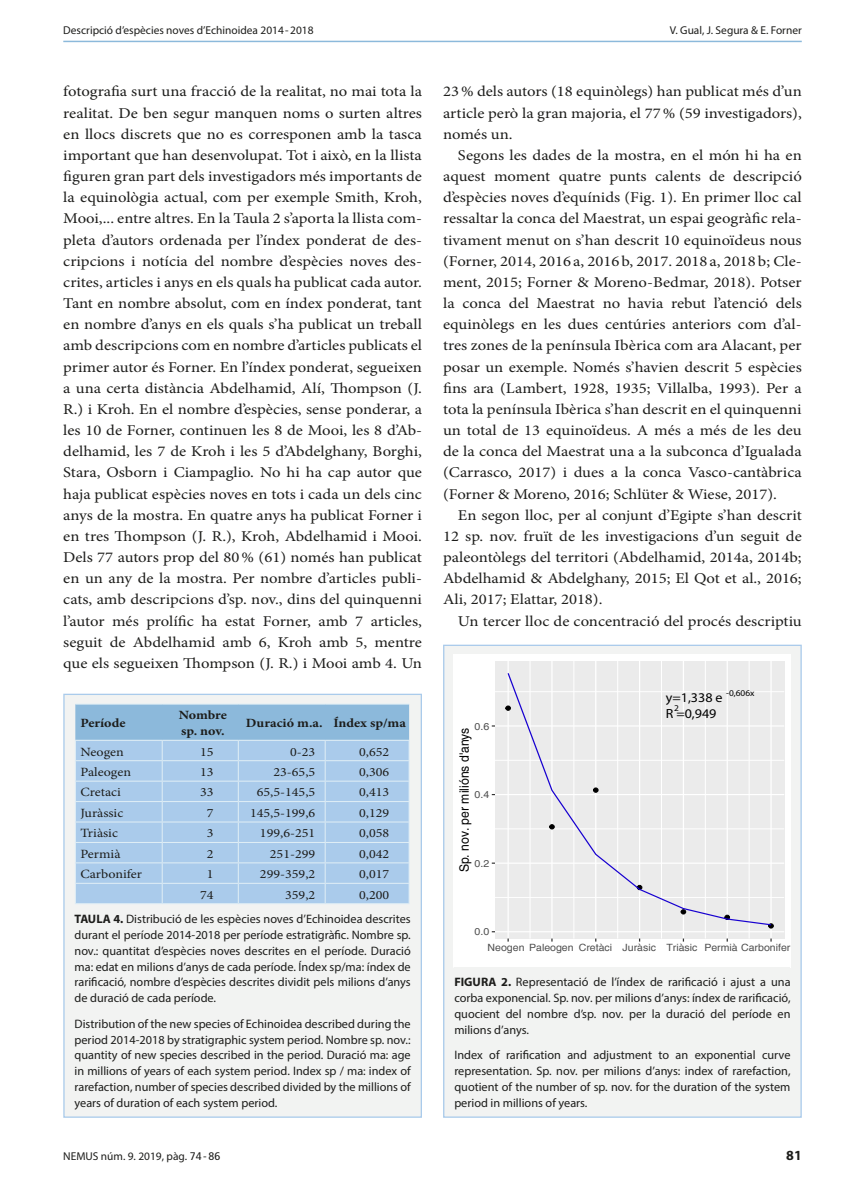
<style>
.page{position:relative;width:844px;height:1191px;background:#fff}
.page>*{position:absolute;margin:0;border:0;box-sizing:border-box;transform-origin:0 0}
.t1{font:15.05px/21.2px "Minion Pro";color:#1d1d1b;text-align:justify;scale:1.11 1}
.t2{font:700 14px "Myriad Pro";color:#1d1d1b}
.t3{font:13.3px/15.9px "Myriad Pro";color:#000;scale:1.06 1}
.t4{font:12.95px "Helvetica";color:#000;scale:.95 1}
.t5{font:12.6px "Minion Pro";color:#1d1d1b;scale:1.11 1}
.t6{font:700 12.6px/15.8px "Minion Pro";color:#1d1d1b;scale:1.11 1}
.t7{font:12.25px/15.8px "Myriad Pro";color:#1d1d1b;text-align:justify}
.t8{font:11.38px "Myriad Pro";color:#1d1d1b}
.t9{font:9.97px "Helvetica";color:#4d4d4d;scale:1.06 1}
.t10{font:8.92px "Myriad Pro";color:#000;scale:1.06 1}
.s1{font-weight:700}
.s2{font-family:"Frutiger LT Std";font-stretch:condensed;font-size:11.03px}
</style>
<div class="page">
<div style="left:64px;top:694px;width:357px;height:423px;background:#f2f3f2"></div>
<div style="left:63px;top:693px;width:359px;height:424px;border:1px solid #aacbeb"></div>
<hr style="left:75px;top:903px;width:87px;height:1px;background:#e1eff6">
<hr style="left:162px;top:903px;width:76px;height:1px;background:#e1eff6">
<hr style="left:238px;top:903px;width:87px;height:1px;background:#e1eff6">
<hr style="left:325px;top:903px;width:84px;height:1px;background:#e1eff6">
<svg style="left:75px;top:704px;width:334px;height:199px;background:#a7c9e8"></svg>
<hr style="left:75px;top:703px;width:87px;height:1px;background:#e1eff6">
<hr style="left:162px;top:703px;width:76px;height:1px;background:#e1eff6">
<hr style="left:238px;top:703px;width:87px;height:1px;background:#e1eff6">
<hr style="left:325px;top:703px;width:84px;height:1px;background:#e1eff6">
<hr style="left:75px;top:740px;width:87px;height:1px;background:#e1eff6">
<hr style="left:162px;top:740px;width:76px;height:1px;background:#e1eff6">
<hr style="left:238px;top:740px;width:87px;height:1px;background:#e1eff6">
<hr style="left:325px;top:740px;width:84px;height:1px;background:#e1eff6">
<div style="left:443px;top:645px;width:357px;height:472px;background:#f2f3f2"></div>
<svg style="left:453px;top:654px;width:337px;height:313px"></svg>
<div style="left:495px;top:660px;width:289px;height:278px;background:#ebebeb"></div>
<hr style="left:495px;top:897px;width:289px;height:1px;background:#fff">
<hr style="left:495px;top:828px;width:289px;height:1px;background:#fff">
<hr style="left:495px;top:760px;width:289px;height:1px;background:#fff">
<hr style="left:495px;top:691px;width:289px;height:1px;background:#fff">
<hr style="left:529px;top:660px;width:1px;height:278px;background:#fff">
<hr style="left:573px;top:660px;width:1px;height:278px;background:#fff">
<hr style="left:617px;top:660px;width:1px;height:278px;background:#fff">
<hr style="left:661px;top:660px;width:1px;height:278px;background:#fff">
<hr style="left:704px;top:660px;width:1px;height:278px;background:#fff">
<hr style="left:748px;top:660px;width:1px;height:278px;background:#fff">
<hr style="left:495px;top:931px;width:289px;height:1px;background:#fff">
<hr style="left:495px;top:862px;width:289px;height:1px;background:#fff">
<hr style="left:495px;top:794px;width:289px;height:1px;background:#fff">
<hr style="left:495px;top:725px;width:289px;height:1px;background:#fff">
<hr style="left:507px;top:660px;width:1px;height:278px;background:#fff">
<hr style="left:551px;top:660px;width:1px;height:278px;background:#fff">
<hr style="left:595px;top:660px;width:1px;height:278px;background:#fff">
<hr style="left:638px;top:660px;width:2px;height:278px;background:#fff">
<hr style="left:682px;top:660px;width:1px;height:278px;background:#fff">
<hr style="left:726px;top:660px;width:1px;height:278px;background:#fff">
<hr style="left:770px;top:660px;width:1px;height:278px;background:#fff">
<svg style="left:768px;top:923px;width:5px;height:5px"></svg>
<svg style="left:506px;top:672px;width:266px;height:254px"></svg>
<hr style="left:63px;top:41px;width:738px;height:1px;background:#8cb9db">
<p class="t8" style="left:63px;top:23px;width:252px">Descripció d’espècies noves d’Echinoidea 2014-2018</p>
<p class="t8" style="left:669px;top:23px;width:133px">V. Gual, J. Segura &amp; E. Forner</p>
<p class="t1" style="left:63px;top:81px;width:324px">fotografia surt una fracció de la realitat, no mai tota la realitat. De ben segur manquen noms o surten altres en llocs discrets que no es corresponen amb la tasca important que han desenvolupat. Tot i això, en la llista figuren gran part dels investigadors més importants de la equinològia actual, com per exemple Smith, Kroh, Mooi,... entre altres. En la Taula 2 s’aporta la llista com&shy;pleta d’autors ordenada per l’índex ponderat de des&shy;cripcions i notícia del nombre d’espècies noves des&shy;crites, articles i anys en els quals ha publicat cada autor.<br>Tant en nombre absolut, com en índex ponderat, tant en nombre d’anys en els quals s’ha publicat un treball amb descripcions com en nombre d’articles publicats el primer autor és Forner. En l’índex ponderat, segueixen a una certa distància Abdelhamid, Alí, Thompson (J.<br>R.) i Kroh. En el nombre d’espècies, sense ponderar, a les 10 de Forner, continuen les 8 de Mooi, les 8 d’Ab&shy;delhamid, les 7 de Kroh i les 5 d’Abdelghany, Borghi, Stara, Osborn i Ciampaglio. No hi ha cap autor que haja publicat espècies noves en tots i cada un dels cinc anys de la mostra. En quatre anys ha publicat Forner i en tres Thompson (J. R.), Kroh, Abdelhamid i Mooi.<br>Dels 77 autors prop del 80% (61) només han publicat en un any de la mostra. Per nombre d’articles publi&shy;cats, amb descripcions d’sp. nov., dins del quinquenni l’autor més prolífic ha estat Forner, amb 7 articles, seguit de Abdelhamid amb 6, Kroh amb 5, mentre que els segueixen Thompson (J. R.) i Mooi amb 4. Un</p>
<p class="t1" style="left:443px;top:81px;width:324px">23% dels autors (18 equinòlegs) han publicat més d’un article però la gran majoria, el 77% (59 investigadors), només un.</p>
<p class="t1" style="left:443px;top:145px;width:324px;text-indent:15px">Segons les dades de la mostra, en el món hi ha en aquest moment quatre punts calents de descripció d’espècies noves d’equínids (Fig. 1). En primer lloc cal ressaltar la conca del Maestrat, un espai geogràfic rela&shy;tivament menut on s’han descrit 10 equinoïdeus nous (Forner, 2014, 2016 a, 2016b, 2017. 2018 a, 2018b; Cle&shy;ment, 2015; Forner &amp; Moreno-Bedmar, 2018). Potser la conca del Maestrat no havia rebut l’atenció dels equinòlegs en les dues centúries anteriors com d’al&shy;tres zones de la península Ibèrica com ara Alacant, per posar un exemple. Només s’havien descrit 5 espècies fins ara (Lambert, 1928, 1935; Villalba, 1993). Per a tota la península Ibèrica s’han descrit en el quinquenni un total de 13 equinoïdeus. A més a més de les deu de la conca del Maestrat una a la subconca d’Igualada (Carrasco, 2017) i dues a la conca Vasco-cantàbrica (Forner &amp; Moreno, 2016; Schlüter &amp; Wiese, 2017).</p>
<p class="t1" style="left:443px;top:504px;width:324px;text-indent:15px">En segon lloc, per al conjunt d’Egipte s’han descrit 12 sp. nov. fruït de les investigacions d’un seguit de paleontòlegs del territori (Abdelhamid, 2014a, 2014b; Abdelhamid &amp; Abdelghany, 2015; El Qot et al., 2016; Ali, 2017; Elattar, 2018).</p>
<p class="t1" style="left:458px;top:610px;width:311px">Un tercer lloc de concentració del procés descriptiu</p>
<p class="t6" style="left:80px;top:715px;width:42px">Període</p>
<p class="t6" style="left:179px;top:707px;width:45px">Nombre sp. nov.</p>
<p class="t6" style="left:246px;top:715px;width:146px">Duració m.a. Índex sp/ma</p>
<p class="t5" style="left:80px;top:743px;width:40px">Neogen</p>
<p class="t5" style="left:200px;top:743px;width:14px">15</p>
<p class="t5" style="left:290px;top:743px;width:24px">0-23</p>
<p class="t5" style="left:359px;top:743px;width:29px">0,652</p>
<p class="t5" style="left:80px;top:763px;width:47px">Paleogen</p>
<p class="t5" style="left:200px;top:763px;width:14px">13</p>
<p class="t5" style="left:273px;top:763px;width:39px">23-65,5</p>
<p class="t5" style="left:359px;top:763px;width:29px">0,306</p>
<p class="t5" style="left:80px;top:784px;width:38px">Cretaci</p>
<p class="t5" style="left:200px;top:784px;width:14px">33</p>
<p class="t5" style="left:257px;top:784px;width:54px">65,5-145,5</p>
<p class="t5" style="left:359px;top:784px;width:29px">0,413</p>
<p class="t5" style="left:80px;top:804px;width:40px">Juràssic</p>
<p class="t5" style="left:207px;top:804px;width:8px">7</p>
<p class="t5" style="left:250px;top:804px;width:60px">145,5-199,6</p>
<p class="t5" style="left:359px;top:804px;width:29px">0,129</p>
<p class="t5" style="left:80px;top:825px;width:35px">Triàsic</p>
<p class="t5" style="left:207px;top:825px;width:8px">3</p>
<p class="t5" style="left:260px;top:825px;width:51px">199,6-251</p>
<p class="t5" style="left:359px;top:825px;width:29px">0,058</p>
<p class="t5" style="left:80px;top:845px;width:38px">Permià</p>
<p class="t5" style="left:207px;top:845px;width:8px">2</p>
<p class="t5" style="left:270px;top:845px;width:42px">251-299</p>
<p class="t5" style="left:359px;top:845px;width:29px">0,042</p>
<p class="t5" style="left:80px;top:865px;width:57px">Carbonifer</p>
<p class="t5" style="left:207px;top:865px;width:8px">1</p>
<p class="t5" style="left:260px;top:865px;width:51px">299-359,2</p>
<p class="t5" style="left:359px;top:865px;width:29px">0,017</p>
<p class="t5" style="left:200px;top:886px;width:14px">74</p>
<p class="t5" style="left:285px;top:886px;width:29px">359,2</p>
<p class="t5" style="left:359px;top:886px;width:29px">0,200</p>
<p class="t7" style="left:74px;top:911px;width:337px"><span class="s1">TAULA 4.</span> Distribució de les espècies noves d’Echinoidea descrites durant el període 2014-2018 per període estratigràfic. Nombre sp. nov.: quantitat d’espècies noves descrites en el període. Duració ma: edat en milions d’anys de cada període. Índex sp/ma: índex de rarificació, nombre d’espècies descrites dividit pels milions d’anys de duració de cada període.</p>
<p class="t7" style="left:74px;top:1015px;width:337px">Distribution of the new species of Echinoidea described during the period 2014-2018 by stratigraphic system period. Nombre sp. nov.: quantity of new species described in the period. Duració ma: age in millions of years of each system period. Index sp / ma: index of rarefaction, number of species described divided by the millions of years of duration of each system period.</p>
<p class="t9" style="left:474px;top:720px;width:15px">0.6</p>
<p class="t4" style="left:456px;top:872px;width:154px;rotate:-90deg">Sp. nov. per milións d'anys</p>
<p class="t9" style="left:474px;top:789px;width:15px">0.4</p>
<p class="t9" style="left:474px;top:857px;width:15px">0.2</p>
<p class="t9" style="left:474px;top:926px;width:15px">0.0</p>
<p class="t3" style="left:665px;top:689px;width:55px">y=1,338 e<br>R =0,949</p>
<p class="t10" style="left:726px;top:687px;width:28px">-0,606x</p>
<p class="t10" style="left:674px;top:702px;width:6px">2</p>
<p class="t9" style="left:487px;top:942px;width:287px">Neogen Paleogen Cretàci Juràsic Triàsic Permià Carbonifer</p>
<p class="t7" style="left:454px;top:974px;width:337px"><span class="s1">FIGURA 2.</span> Representació de l’índex de rarificació i ajust a una corba exponencial. Sp. nov. per milions d’anys: índex de rarificació, quocient del nombre d’sp. nov. per la duració del període en milions d’anys.</p>
<p class="t7" style="left:454px;top:1047px;width:337px">Index of rarification and adjustment to an exponential curve representation. Sp. nov. per milions d’anys: index of rarefaction, quotient of the number of sp. nov. for the duration of the system period in millions of years.</p>
<p class="t8" style="left:63px;top:1149px;width:158px">NEMUS núm. 9. 2019, pàg. <span class="s2">74 - 86</span></p>
<p class="t2" style="left:786px;top:1146px;width:17px">81</p>
</div>
